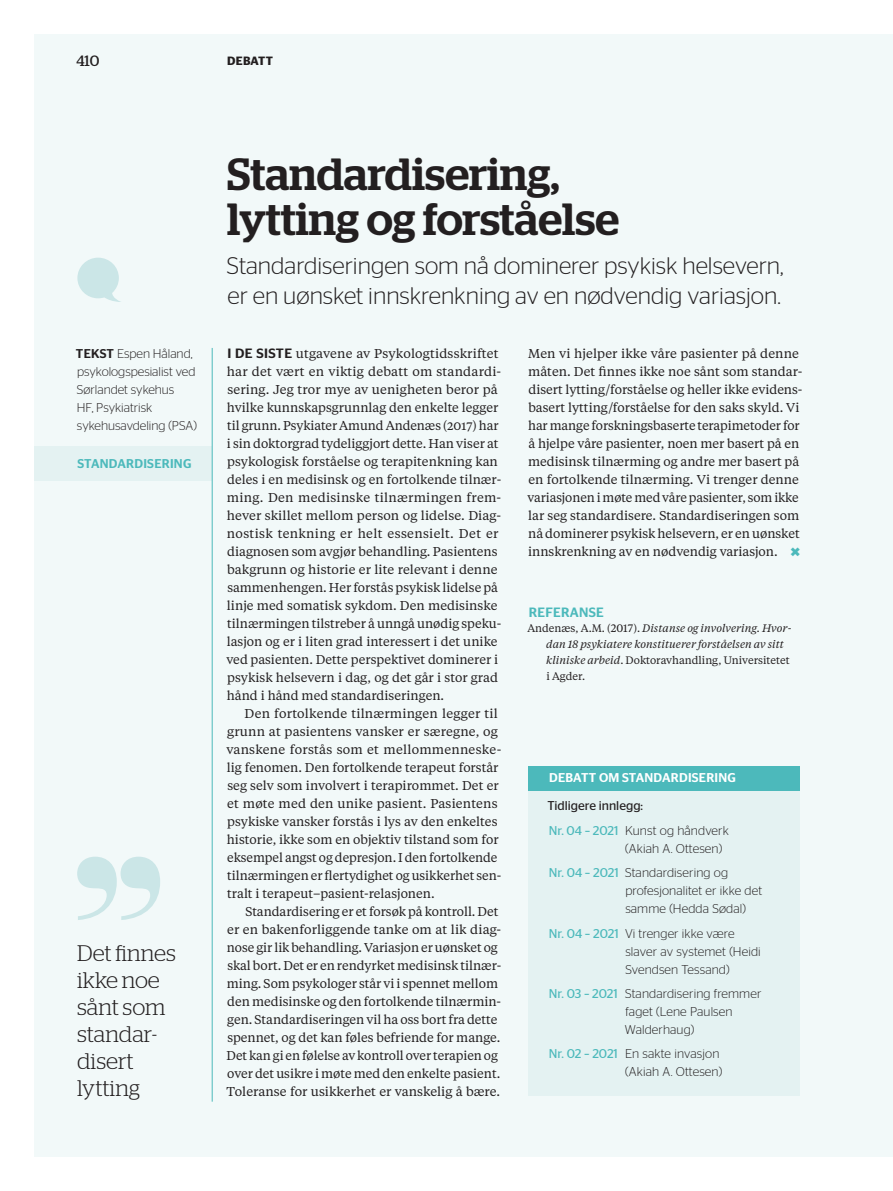
<style>
.page{position:relative;width:893px;height:1191px;background:#fff}
.page>*{position:absolute;margin:0;border:0;box-sizing:border-box;transform-origin:0 0}
.t1{font:500 45px/45px "Stag";color:#231f20}
.t2{font:300 24px/30px "Stag Sans";color:#231f20}
.t3{font:300 22.5px/27px "Stag";color:#231f20}
.t4{font:15px "Stag";color:#231f20}
.t5{font:500 13.5px "Stag Sans";letter-spacing:.02em;color:#4cb9bb}
.t6{font:12.75px/18px "Tiempos Text";color:#231f20}
.t7{font:300 12.75px/18px "Stag Sans";letter-spacing:.01em;color:#231f20}
.t8{font:12.75px/24.5px "Stag Sans";color:#231f20}
.t9{font:500 12.75px "Stag Sans";letter-spacing:.02em;color:#fff}
.t10{font:500 12.75px "Stag Sans";letter-spacing:.02em;color:#4cb9bb}
.t11{font:600 12px "Stag Sans";color:#231f20}
.t12{font:italic 10.8px/15.9px "Tiempos Text";color:#231f20}
.s1{font-weight:500}
.s2{font-family:"Stag Sans";font-weight:500;font-size:13.5px}
.s3{font-family:"Stag Sans";font-weight:700;font-size:18px;color:#4cb9bb}
.s4{font-style:normal}
.s5{color:#4cb9bb}
.s6{font-weight:300}
.s7{font-weight:400;color:#4cb9bb}
</style>
<div class="page">
<div style="left:34px;top:34px;width:859px;height:1123px;background:#f2f9f9"></div>
<div style="left:34px;top:446px;width:177px;height:34px;background:#e4f2f2"></div>
<svg style="left:77px;top:258px;width:44px;height:44px"></svg>
<hr style="left:212px;top:348px;width:1px;height:753px;background:#4cb9bb">
<svg style="left:77px;top:856px;width:83px;height:64px"></svg>
<div style="left:528px;top:766px;width:271px;height:330px;background:#e4f2f2"></div>
<div style="left:528px;top:765px;width:271px;height:25px;background:#4cb9bb"></div>
<p class="t4" style="left:76px;top:52px;width:25px">410</p>
<p class="t11" style="left:227px;top:54px;width:17px">Debatt</p>
<p class="t7" style="left:76px;top:344px;width:122px"><span class="s1">TEKST</span> Espen Håland, psykologspesialist ved<br>Sørlandet sykehus<br>HF, Psykiatrisk sykehusavdeling (PSA)</p>
<p class="t10" style="left:78px;top:456px;width:115px">STANDARDISERING</p>
<h3 class="t3" style="left:77px;top:939px;width:100px">Det finnes ikke noe sånt som standar&shy;disert lytting</h3>
<h1 class="t1" style="left:227px;top:152px;width:394px">Standardisering, lytting og forståelse</h1>
<h2 class="t2" style="left:227px;top:250px;width:558px">Standardiseringen som nå dominerer psykisk helsevern, er en uønsket innskrenkning av en nødvendig variasjon.</h2>
<p class="t6" style="left:226px;top:344px;width:276px"><span class="s2">I DE SISTE</span> utgavene av Psykologtidsskriftet har det vært en viktig debatt om standardi&shy;sering. Jeg tror mye av uenigheten beror på hvilke kunnskapsgrunnlag den enkelte legger til grunn. Psykiater Amund Andenæs (2017) har i sin doktorgrad tydeliggjort dette. Han viser at psykologisk forståelse og terapitenkning kan deles i en medisinsk og en fortolkende tilnær&shy;ming. Den medisinske tilnærmingen frem&shy;hever skillet mellom person og lidelse. Diag&shy;nostisk tenkning er helt essensielt. Det er diagnosen som avgjør behandling. Pasientens bakgrunn og historie er lite relevant i denne sammenhengen. Her forstås psykisk lidelse på linje med somatisk sykdom. Den medisinske tilnærmingen tilstreber å unngå unødig speku&shy;lasjon og er i liten grad interessert i det unike ved pasienten. Dette perspektivet dominerer i psykisk helsevern i dag, og det går i stor grad hånd i hånd med standardiseringen.</p>
<p class="t6" style="left:226px;top:704px;width:276px;text-indent:18px">Den fortolkende tilnærmingen legger til grunn at pasientens vansker er særegne, og vanskene forstås som et mellommenneske&shy;lig fenomen. Den fortolkende terapeut forstår seg selv som involvert i terapirommet. Det er et møte med den unike pasient. Pasientens psykiske vansker forstås i lys av den enkeltes historie, ikke som en objektiv tilstand som for eksempel angst og depresjon. I den fortolkende tilnærmingen er flertydighet og usikkerhet sen&shy;tralt i terapeut–pasient-relasjonen.</p>
<p class="t6" style="left:227px;top:902px;width:276px;text-indent:19px">Standardisering er et forsøk på kontroll. Det er en bakenforliggende tanke om at lik diag&shy;nose gir lik behandling. Variasjon er uønsket og skal bort. Det er en rendyrket medisinsk tilnær&shy;ming. Som psykologer står vi i spennet mellom den medisinske og den fortolkende tilnærmin&shy;gen. Standardiseringen vil ha oss bort fra dette spennet, og det kan føles befriende for mange.<br>Det kan gi en følelse av kontroll over terapien og over det usikre i møte med den enkelte pasient.<br>Toleranse for usikkerhet er vanskelig å bære.</p>
<p class="t6" style="left:528px;top:344px;width:276px">Men vi hjelper ikke våre pasienter på denne måten. Det finnes ikke noe sånt som standar&shy;disert lytting/forståelse og heller ikke evidens&shy;basert lytting/forståelse for den saks skyld. Vi har mange forskningsbaserte terapimetoder for å hjelpe våre pasienter, noen mer basert på en medisinsk tilnærming og andre mer basert på en fortolkende tilnærming. Vi trenger denne variasjonen i møte med våre pasienter, som ikke lar seg standardisere. Standardiseringen som nå dominerer psykisk helsevern, er en uønsket innskrenkning av en nødvendig variasjon. <span class="s3">×</span></p>
<p class="t5" style="left:529px;top:604px;width:77px">REFERANSE</p>
<p class="t12" style="left:546px;top:620px;width:247px;text-indent:-19px"><span class="s4">Andenæs, A.M. (2017).</span> Distanse og involvering. Hvor&shy;dan 18 psykiatere konstituerer forståelsen av sitt kliniske arbeid<span class="s4">. Doktoravhandling, Universitetet i Agder.</span></p>
<p class="t9" style="left:549px;top:770px;width:188px">DEBATT OM STANDARDISERING</p>
<p class="t8" style="left:547px;top:793px;width:183px">Tidligere innlegg:<br><span class="s5">Nr. 04 – 2021</span> <span class="s6">Kunst og håndverk</span></p>
<p class="t7" style="left:549px;top:836px;width:181px;line-height:24.5px;text-indent:76px">(Akiah A. Ottesen)<br><span class="s7">Nr. 04 – 2021</span> Standardisering og</p>
<p class="t7" style="left:625px;top:881px;width:138px">profesjonalitet er ikke det samme (Hedda Sødal)</p>
<p class="t7" style="left:625px;top:924px;width:137px;text-indent:-76px"><span class="s7">Nr. 04 – 2021</span> Vi trenger ikke være slaver av systemet (Heidi<br>Svendsen Tessand)</p>
<p class="t7" style="left:625px;top:984px;width:138px;text-indent:-76px"><span class="s7">Nr. 03 – 2021</span> Standardisering fremmer faget (Lene Paulsen<br>Walderhaug)</p>
<p class="t7" style="left:549px;top:1044px;width:175px;text-align:right"><span class="s7">Nr. 02 – 2021</span> En sakte invasjon (Akiah A. Ottesen)</p>
</div>
